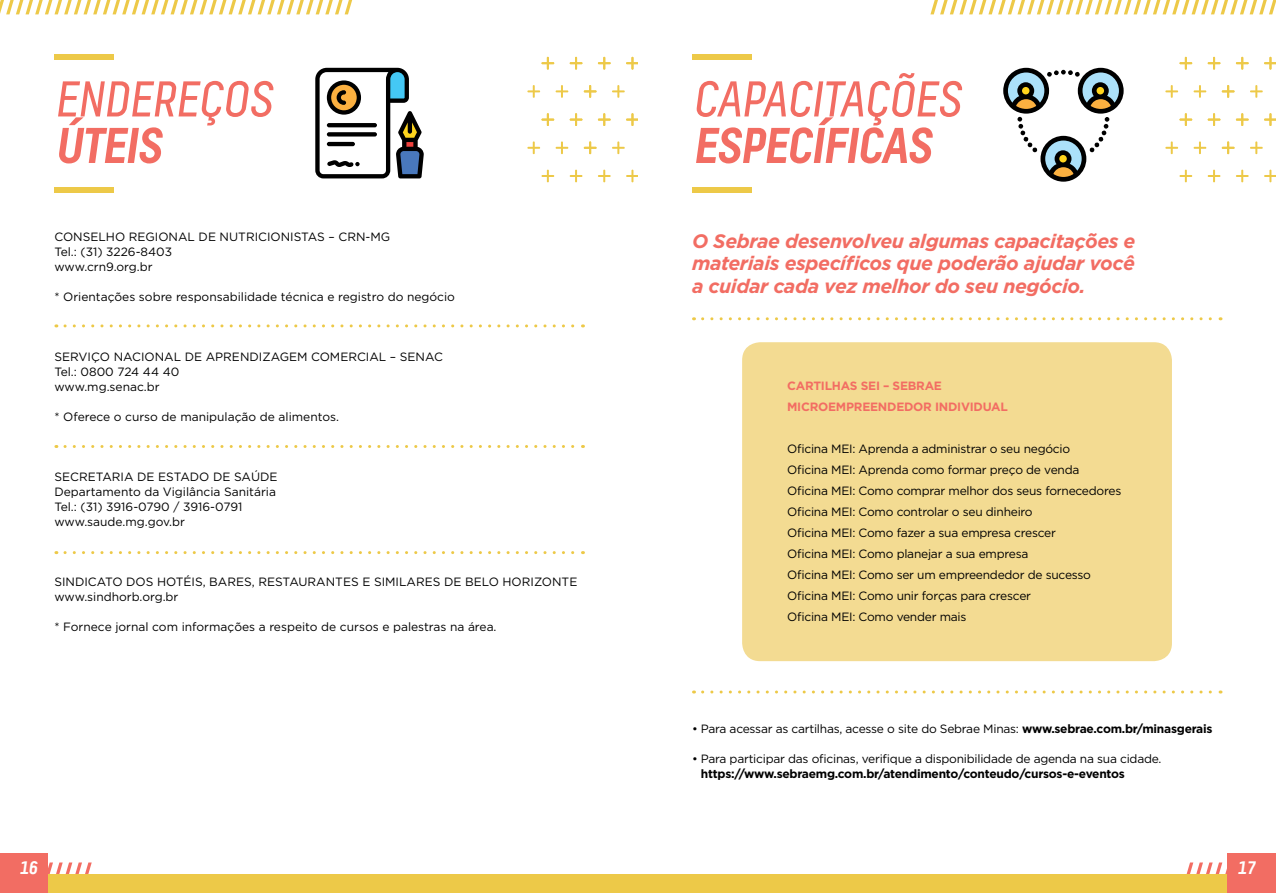
<style>
.page{position:relative;width:1276px;height:893px;background:#fff}
.page>*{position:absolute;margin:0;border:0;box-sizing:border-box;transform-origin:0 0}
.t1{font:italic 50.1px "Decima Pro A";letter-spacing:-.02em;color:#f26d63}
.t2{font:italic 700 50.1px "Decima Pro A";letter-spacing:-.05em;color:#f26d63}
.t3{font:italic 700 19.5px/22.5px "Gotham";letter-spacing:-.02em;color:#f26d63;text-align:justify}
.t4{font:italic 700 18px "Decima Pro A";color:#fff}
.t5{font:12px/15px "Gotham";color:#000}
.t6{font:12px/21px "Gotham";letter-spacing:-.02em;color:#000}
.t7{font:700 12px "Gotham";letter-spacing:-.02em;color:#000}
.t8{font:700 12px/21px "Gotham";letter-spacing:-.02em;color:#f26d63}
.s1{font-weight:700}
</style>
<div class="page">
<svg style="left:48px;top:862px;width:44px;height:12px"></svg>
<svg style="left:1186px;top:862px;width:41px;height:12px"></svg>
<div style="left:0;top:874px;width:1276px;height:19px;background:#edc948"></div>
<svg style="left:0;top:0;width:353px;height:14px"></svg>
<svg style="left:930px;top:0;width:346px;height:14px"></svg>
<div style="left:0;top:853px;width:48px;height:40px;background:#f26d63"></div>
<div style="left:1227px;top:853px;width:49px;height:40px;background:#f26d63"></div>
<div style="left:54px;top:188px;width:59px;height:5px;background:#edc948"></div>
<div style="left:692px;top:188px;width:59px;height:5px;background:#edc948"></div>
<svg style="left:315px;top:68px;width:109px;height:110px"></svg>
<svg style="left:65px;top:324px;width:518px;height:3px"></svg>
<svg style="left:702px;top:317px;width:519px;height:3px"></svg>
<svg style="left:702px;top:690px;width:519px;height:3px"></svg>
<svg style="left:65px;top:445px;width:518px;height:3px"></svg>
<svg style="left:65px;top:551px;width:518px;height:3px"></svg>
<div style="left:54px;top:54px;width:59px;height:5px;background:#edc948"></div>
<div style="left:692px;top:54px;width:59px;height:5px;background:#edc948"></div>
<svg style="left:1003px;top:68px;width:120px;height:114px"></svg>
<div style="left:742px;top:342px;width:430px;height:319px;background:#f3db92;border-radius:18px"></div>
<svg style="left:1165px;top:85px;width:13px;height:13px"></svg>
<svg style="left:1193px;top:85px;width:13px;height:13px"></svg>
<svg style="left:1179px;top:57px;width:13px;height:13px"></svg>
<svg style="left:1207px;top:57px;width:13px;height:13px"></svg>
<svg style="left:1179px;top:170px;width:13px;height:12px"></svg>
<svg style="left:1207px;top:170px;width:13px;height:12px"></svg>
<svg style="left:1165px;top:141px;width:13px;height:13px"></svg>
<svg style="left:1193px;top:141px;width:13px;height:13px"></svg>
<svg style="left:1179px;top:113px;width:13px;height:13px"></svg>
<svg style="left:1207px;top:113px;width:13px;height:13px"></svg>
<svg style="left:1221px;top:85px;width:13px;height:13px"></svg>
<svg style="left:1250px;top:85px;width:12px;height:13px"></svg>
<svg style="left:1236px;top:57px;width:12px;height:13px"></svg>
<svg style="left:1264px;top:57px;width:12px;height:13px"></svg>
<svg style="left:1236px;top:170px;width:12px;height:12px"></svg>
<svg style="left:1264px;top:170px;width:12px;height:12px"></svg>
<svg style="left:1221px;top:141px;width:13px;height:13px"></svg>
<svg style="left:1250px;top:141px;width:12px;height:13px"></svg>
<svg style="left:1236px;top:113px;width:12px;height:13px"></svg>
<svg style="left:1264px;top:113px;width:12px;height:13px"></svg>
<svg style="left:527px;top:85px;width:13px;height:13px"></svg>
<svg style="left:555px;top:85px;width:13px;height:13px"></svg>
<svg style="left:541px;top:57px;width:13px;height:13px"></svg>
<svg style="left:570px;top:57px;width:12px;height:13px"></svg>
<svg style="left:541px;top:170px;width:13px;height:12px"></svg>
<svg style="left:570px;top:170px;width:12px;height:12px"></svg>
<svg style="left:527px;top:141px;width:13px;height:13px"></svg>
<svg style="left:555px;top:141px;width:13px;height:13px"></svg>
<svg style="left:541px;top:113px;width:13px;height:13px"></svg>
<svg style="left:570px;top:113px;width:12px;height:13px"></svg>
<svg style="left:584px;top:85px;width:12px;height:13px"></svg>
<svg style="left:612px;top:85px;width:13px;height:13px"></svg>
<svg style="left:598px;top:57px;width:12px;height:13px"></svg>
<svg style="left:626px;top:57px;width:12px;height:13px"></svg>
<svg style="left:598px;top:170px;width:12px;height:12px"></svg>
<svg style="left:626px;top:170px;width:12px;height:12px"></svg>
<svg style="left:584px;top:141px;width:12px;height:13px"></svg>
<svg style="left:612px;top:141px;width:13px;height:13px"></svg>
<svg style="left:598px;top:113px;width:12px;height:13px"></svg>
<svg style="left:626px;top:113px;width:12px;height:13px"></svg>
<h1 class="t1" style="left:54px;top:71px;width:219px">endereços</h1>
<h1 class="t2" style="left:54px;top:116px;width:106px">úteis</h1>
<p class="t5" style="left:54px;top:229px;width:337px">CONSELHO REGIONAL DE NUTRICIONISTAS – CRN-MG<br>Tel.: (31) 3226-8403<br>www.crn9.org.br</p>
<p class="t5" style="left:54px;top:289px;width:402px">* Orientações sobre responsabilidade técnica e registro do negócio</p>
<p class="t5" style="left:54px;top:349px;width:390px">SERVIÇO NACIONAL DE APRENDIZAGEM COMERCIAL – SENAC<br>Tel.: 0800 724 44 40<br>www.mg.senac.br</p>
<p class="t5" style="left:54px;top:409px;width:286px">* Oferece o curso de manipulação de alimentos.</p>
<p class="t5" style="left:54px;top:469px;width:225px">SECRETARIA DE ESTADO DE SAÚDE<br>Departamento da Vigilância Sanitária<br>Tel.: (31) 3916-0790 / 3916-0791 www.saude.mg.gov.br</p>
<p class="t5" style="left:54px;top:574px;width:524px">SINDICATO DOS HOTÉIS, BARES, RESTAURANTES E SIMILARES DE BELO HORIZONTE www.sindhorb.org.br</p>
<p class="t5" style="left:54px;top:619px;width:444px">* Fornece jornal com informações a respeito de cursos e palestras na área.</p>
<h1 class="t1" style="left:692px;top:71px;width:92px">CA PACITAÇ</h1>
<h1 class="t1" style="left:887px;top:71px;width:50px">ÕES</h1>
<h1 class="t2" style="left:692px;top:116px;width:151px">ESPECÍFICA</h1>
<h1 class="t2" style="left:905px;top:116px;width:28px">S</h1>
<h2 class="t3" style="left:692px;top:229px;width:445px">O Sebrae desenvolveu algumas capacitações e materiais específicos que poderão ajudar você a cuidar cada vez melhor do seu negócio.</h2>
<p class="t8" style="left:787px;top:375px;width:222px">CARTILHAS SEI – SEBRAE<br>MICROEMPREENDEDOR INDIVIDUAL</p>
<p class="t6" style="left:787px;top:438px;width:336px">Oficina MEI: Aprenda a administrar o seu negócio<br>Oficina MEI: Aprenda como formar preço de venda Oficina MEI: Como comprar melhor dos seus fornecedores Oficina MEI: Como controlar o seu dinheiro<br>Oficina MEI: Como fazer a sua empresa crescer<br>Oficina MEI: Como planejar a sua empresa<br>Oficina MEI: Como ser um empreendedor de sucesso Oficina MEI: Como unir forças para crescer<br>Oficina MEI: Como vender mais</p>
<p class="t6" style="left:692px;top:718px;width:522px">• Para acessar as cartilhas, acesse o site do Sebrae Minas: <span class="s1">www.sebrae.com.br/minasgerais</span></p>
<p class="t6" style="left:692px;top:748px;width:471px">• Para participar das oficinas, verifique a disponibilidade de agenda na sua cidade.</p>
<p class="t7" style="left:701px;top:767px;width:425px">https://www.sebraemg.com.br/atendimento/conteudo/cursos-e-eventos</p>
<h3 class="t4" style="left:20px;top:856px;width:20px">16</h3>
<h3 class="t4" style="left:1237px;top:856px;width:20px">17</h3>
</div>
